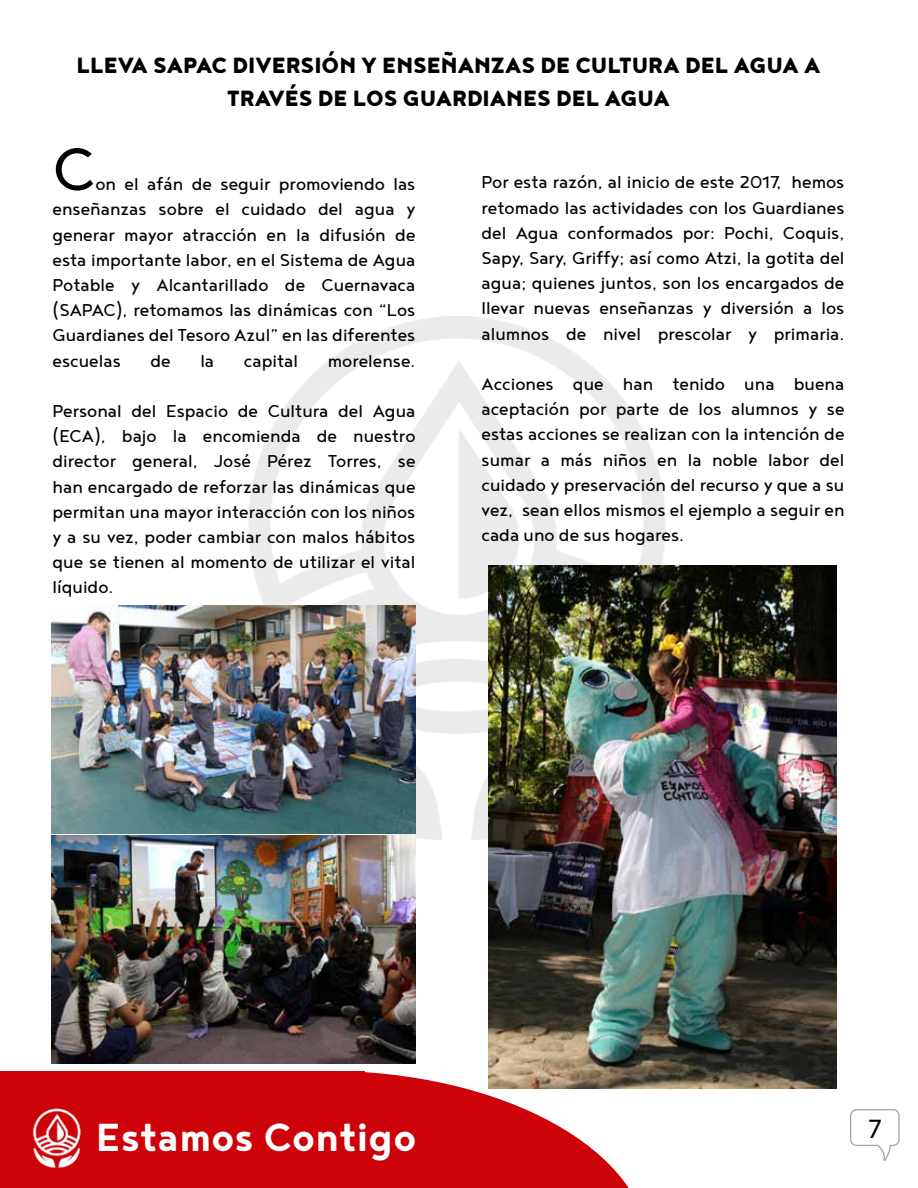
<style>
.page{position:relative;width:918px;height:1188px;background:#fff}
.page>*{position:absolute;margin:0;border:0;box-sizing:border-box;transform-origin:0 0}
.t1{font:73.5px "Noyh";color:#000}
.t2{font:700 48px "Noyh";color:#fff}
.t3{font:28.05px "Myriad Pro";color:#000}
.t4{font:900 27px/32.4px "Noyh";color:#000;text-align:center}
.t5{font:21px/25.2px "Noyh";color:#000;text-align:justify}
</style>
<div class="page">
<svg style="left:850px;top:1109px;width:50px;height:52px"></svg>
<svg style="left:365px;top:1072px;width:264px;height:116px;fill:#ce0209"></svg>
<div style="left:1px;top:1071px;width:364px;height:117px;background:#ce0209"></div>
<img style="left:32px;top:1108px;width:49px;height:60px">
<img style="left:90px;top:316px;width:738px;height:524px">
<img style="left:488px;top:566px;width:349px;height:523px">
<img style="left:51px;top:606px;width:365px;height:228px">
<img style="left:51px;top:836px;width:365px;height:228px">
<p class="t4" style="left:76px;top:48px;width:746px">LLEVA SAPAC DIVERSIÓN Y ENSEÑANZAS DE CULTURA DEL AGUA A<br>TRAVÉS DE LOS GUARDIANES DEL AGUA</p>
<h1 class="t1" style="left:52px;top:129px;width:44px">C</h1>
<p class="t5" style="left:53px;top:171px;width:365px;text-indent:43px">on el afán de seguir promoviendo las enseñanzas sobre el cuidado del agua y generar mayor atracción en la difusión de esta importante labor, en el Sistema de Agua Potable y Alcantarillado de Cuernavaca (SAPAC), retomamos las dinámicas con “Los Guardianes del Tesoro Azul” en las diferentes escuelas</p>
<p class="t5" style="left:150px;top:347px;width:22px">de</p>
<p class="t5" style="left:200px;top:347px;width:15px">la</p>
<p class="t5" style="left:244px;top:347px;width:56px">capital</p>
<p class="t5" style="left:328px;top:347px;width:89px">morelense.</p>
<p class="t5" style="left:53px;top:398px;width:365px">Personal del Espacio de Cultura del Agua (ECA), bajo la encomienda de nuestro director general, José Pérez Torres, se han encargado de reforzar las dinámicas que permitan una mayor interacción con los niños y a su vez, poder cambiar con malos hábitos que se tienen al momento de utilizar el vital líquido.</p>
<p class="t5" style="left:482px;top:169px;width:365px">Por esta razón, al inicio de este 2017, hemos retomado las actividades con los Guardianes del Agua conformados por: Pochi, Coquis, Sapy, Sary, Griffy; así como Atzi, la gotita del agua; quienes juntos, son los encargados de llevar nuevas enseñanzas y diversión a los alumnos de nivel prescolar y primaria.</p>
<p class="t5" style="left:482px;top:371px;width:365px">Acciones que han tenido una buena aceptación por parte de los alumnos y se estas acciones se realizan con la intención de sumar a más niños en la noble labor del cuidado y preservación del recurso y que a su vez, sean ellos mismos el ejemplo a seguir en cada uno de sus hogares.</p>
<h2 class="t2" style="left:96px;top:1110px;width:322px">Estamos Contigo</h2>
<h3 class="t3" style="left:868px;top:1111px;width:16px">7</h3>
</div>
